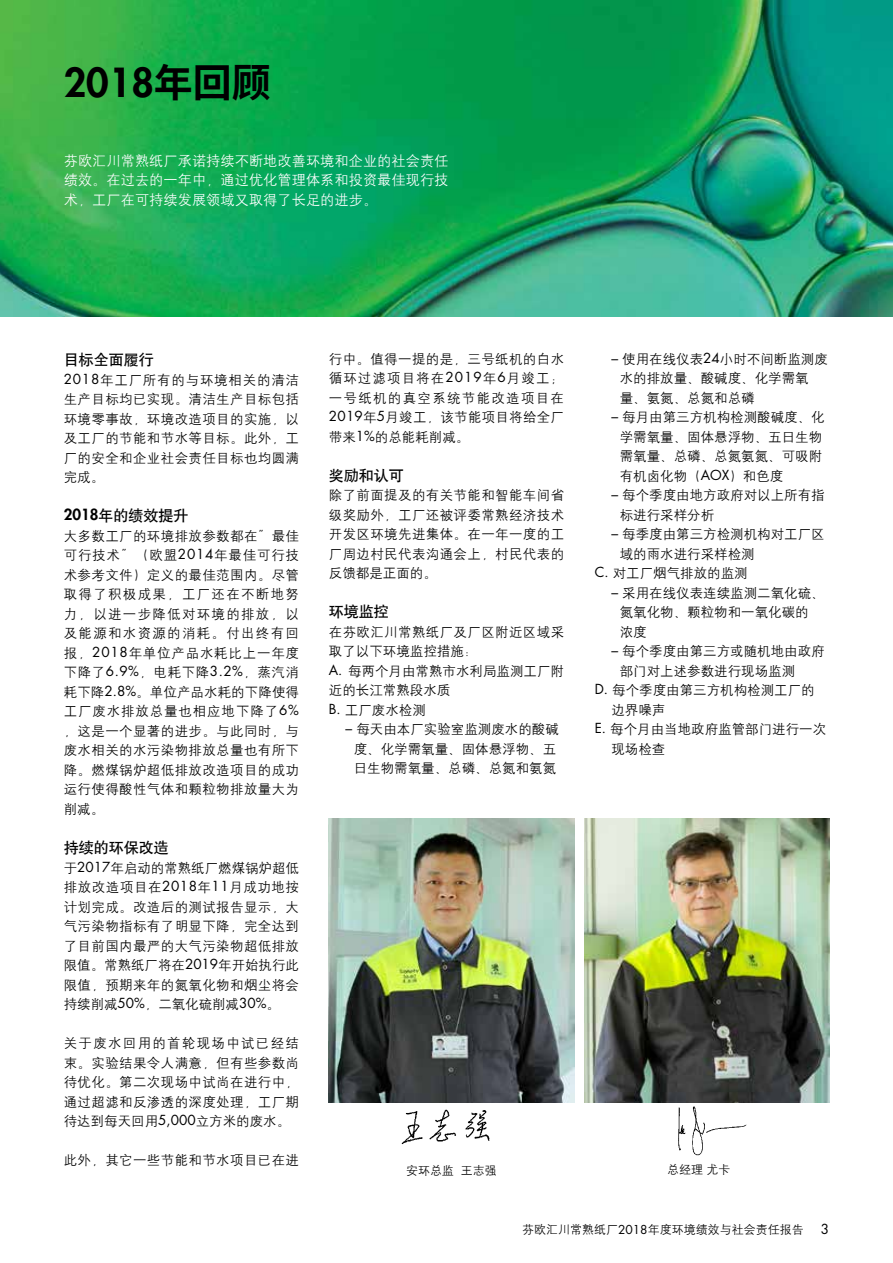
<style>
.page{position:relative;width:893px;height:1263px;background:#fff}
.page>*{position:absolute;margin:0;border:0;box-sizing:border-box;transform-origin:0 0}
.t1{font:800 39px "Futura Std";color:#000}
.t2{font:15px "H Yb 1 gj";color:#000}
.t3{font:14.25px/19.5px "H Yg 2 gj";color:#fff;text-align:justify}
.t4{font:13.5px/19.5px "H Yg 2 gj";color:#000;text-align:justify}
.t5{font:13.5px "H Yg 2 gj";letter-spacing:.025em;color:#000}
.t6{font:13.5px "Futura Std";color:#000}
.t7{font:12px "H Yg 2 gj";color:#000}
.s1{font-family:"Noto Sans Hans";font-weight:700}
.s2{font-family:"Futura Std"}
.s3{font-family:"Futura Std";font-weight:800}
</style>
<div class="page">
<img style="left:329px;top:818px;width:245px;height:284px">
<img style="left:584px;top:818px;width:245px;height:284px">
<img style="left:0;top:0;width:893px;height:317px">
<img style="left:401px;top:1109px;width:89px;height:36px">
<img style="left:661px;top:1094px;width:91px;height:62px">
<h1 class="t1" style="left:64px;top:58px;width:209px">2018<span class="s1">年回顾</span></h1>
<p class="t3" style="left:64px;top:151px;width:386px">芬欧汇川常熟纸厂承诺持续不断地改善环境和企业的社会责任绩效。在过去的一年中，通过优化管理体系和投资最佳现行技术，工厂在可持续发展领域又取得了长足的进步。</p>
<p class="t2" style="left:64px;top:352px;width:91px">目标全面履行</p>
<p class="t4" style="left:64px;top:370px;width:237px"><span class="s2">2018</span>年工厂所有的与环境相关的清洁生产目标均已实现。清洁生产目标包括环境零事故，环境改造项目的实施，以及工厂的节能和节水等目标。此外，工厂的安全和企业社会责任目标也均圆满完成。</p>
<p class="t2" style="left:64px;top:508px;width:126px"><span class="s3">2018</span>年的绩效提升</p>
<p class="t4" style="left:64px;top:526px;width:237px">大多数工厂的环境排放参数都在”最佳可行技术”（欧盟<span class="s2">2014</span>年最佳可行技术参考文件）定义的最佳范围内。尽管取得了积极成果，工厂还在不断地努力，以进一步降低对环境的排放，以及能源和水资源的消耗。付出终有回报，<span class="s2">2018</span>年单位产品水耗比上一年度下降了<span class="s2">6.9%</span>，电耗下降<span class="s2">3.2%</span>，蒸汽消耗下降<span class="s2">2.8%</span>。单位产品水耗的下降使得工厂废水排放总量也相应地下降了<span class="s2">6%</span>，这是一个显著的进步。与此同时，与废水相关的水污染物排放总量也有所下降。燃煤锅炉超低排放改造项目的成功运行使得酸性气体和颗粒物排放量大为削减。</p>
<p class="t2" style="left:64px;top:840px;width:107px">持续的环保改造</p>
<p class="t4" style="left:64px;top:858px;width:237px">于<span class="s2">2017</span>年启动的常熟纸厂燃煤锅炉超低排放改造项目在<span class="s2">2018</span>年<span class="s2">11</span>月成功地按计划完成。改造后的测试报告显示，大气污染物指标有了明显下降，完全达到了目前国内最严的大气污染物超低排放限值。常熟纸厂将在<span class="s2">2019</span>年开始执行此限值，预期来年的氮氧化物和烟尘将会持续削减<span class="s2">50%</span>，二氧化硫削减<span class="s2">30%</span>。</p>
<p class="t4" style="left:64px;top:1033px;width:237px">关于废水回用的首轮现场中试已经结束。实验结果令人满意，但有些参数尚待优化。第二次现场中试尚在进行中，通过超滤和反渗透的深度处理，工厂期待达到每天回用<span class="s2">5,000</span>立方米的废水。</p>
<p class="t5" style="left:64px;top:1153px;width:237px">此外，其它一些节能和节水项目已在进</p>
<p class="t4" style="left:329px;top:349px;width:237px">行中。值得一提的是，三号纸机的白水循环过滤项目将在<span class="s2">2019</span>年<span class="s2">6</span>月竣工；一号纸机的真空系统节能改造项目在<span class="s2">2019</span>年<span class="s2">5</span>月竣工，该节能项目将给全厂带来<span class="s2">1%</span>的总能耗削减。</p>
<p class="t2" style="left:329px;top:468px;width:76px">奖励和认可</p>
<p class="t4" style="left:329px;top:486px;width:237px">除了前面提及的有关节能和智能车间省级奖励外，工厂还被评委常熟经济技术开发区环境先进集体。在一年一度的工厂周边村民代表沟通会上，村民代表的反馈都是正面的。</p>
<p class="t2" style="left:329px;top:604px;width:61px">环境监控</p>
<p class="t4" style="left:329px;top:622px;width:237px;text-align:left">在芬欧汇川常熟纸厂及厂区附近区域采取了以下环境监控措施：<br><span class="s2">A.</span> 每两个月由常熟市水利局监测工厂附近的长江常熟段水质<br><span class="s2">B.</span> 工厂废水检测</p>
<p class="t4" style="left:345px;top:720px;width:215px;text-align:center"><span class="s2">–</span> 每天由本厂实验室监测废水的酸碱度、化学需氧量、固体悬浮物、五日生物需氧量、总磷、总氮和氨氮</p>
<p class="t4" style="left:620px;top:349px;width:210px;text-align:left;text-indent:-8px"><span class="s2">–</span> 使用在线仪表<span class="s2">24</span>小时不间断监测废水的排放量、酸碱度、化学需氧<br>量、氨氮、总氮和总磷</p>
<p class="t4" style="left:620px;top:407px;width:207px;text-align:left;text-indent:-8px"><span class="s2">–</span> 每月由第三方机构检测酸碱度、化学需氧量、固体悬浮物、五日生物需氧量、总磷、总氮氨氮、可吸附有机卤化物（<span class="s2">AOX</span>）和色度</p>
<p class="t4" style="left:620px;top:485px;width:207px;text-indent:-8px"><span class="s2">–</span> 每个季度由地方政府对以上所有指标进行采样分析</p>
<p class="t4" style="left:611px;top:524px;width:215px"><span class="s2">–</span> 每季度由第三方检测机构对工厂区</p>
<p class="t4" style="left:620px;top:544px;width:136px">域的雨水进行采样检测</p>
<p class="t4" style="left:595px;top:563px;width:154px"><span class="s2">C.</span> 对工厂烟气排放的监测</p>
<p class="t4" style="left:620px;top:583px;width:207px;text-align:left;text-indent:-8px"><span class="s2">–</span> 采用在线仪表连续监测二氧化硫、氮氧化物、颗粒物和一氧化碳的浓度</p>
<p class="t4" style="left:611px;top:641px;width:215px"><span class="s2">–</span> 每个季度由第三方或随机地由政府</p>
<p class="t4" style="left:620px;top:661px;width:177px">部门对上述参数进行现场监测</p>
<p class="t4" style="left:595px;top:680px;width:221px"><span class="s2">D.</span> 每个季度由第三方机构检测工厂的</p>
<p class="t4" style="left:611px;top:700px;width:55px">边界噪声</p>
<p class="t4" style="left:595px;top:719px;width:233px"><span class="s2">E.</span> 每个月由当地政府监管部门进行一次</p>
<p class="t4" style="left:611px;top:739px;width:55px">现场检查</p>
<p class="t7" style="left:406px;top:1164px;width:92px">安环总监 王志强</p>
<p class="t7" style="left:667px;top:1163px;width:65px">总经理尤卡</p>
<p class="t7" style="left:522px;top:1223px;width:283px">芬欧汇川常熟纸厂<span class="s2">2018</span>年度环境绩效与社会责任报告</p>
<p class="t6" style="left:821px;top:1221px;width:10px">3</p>
</div>
